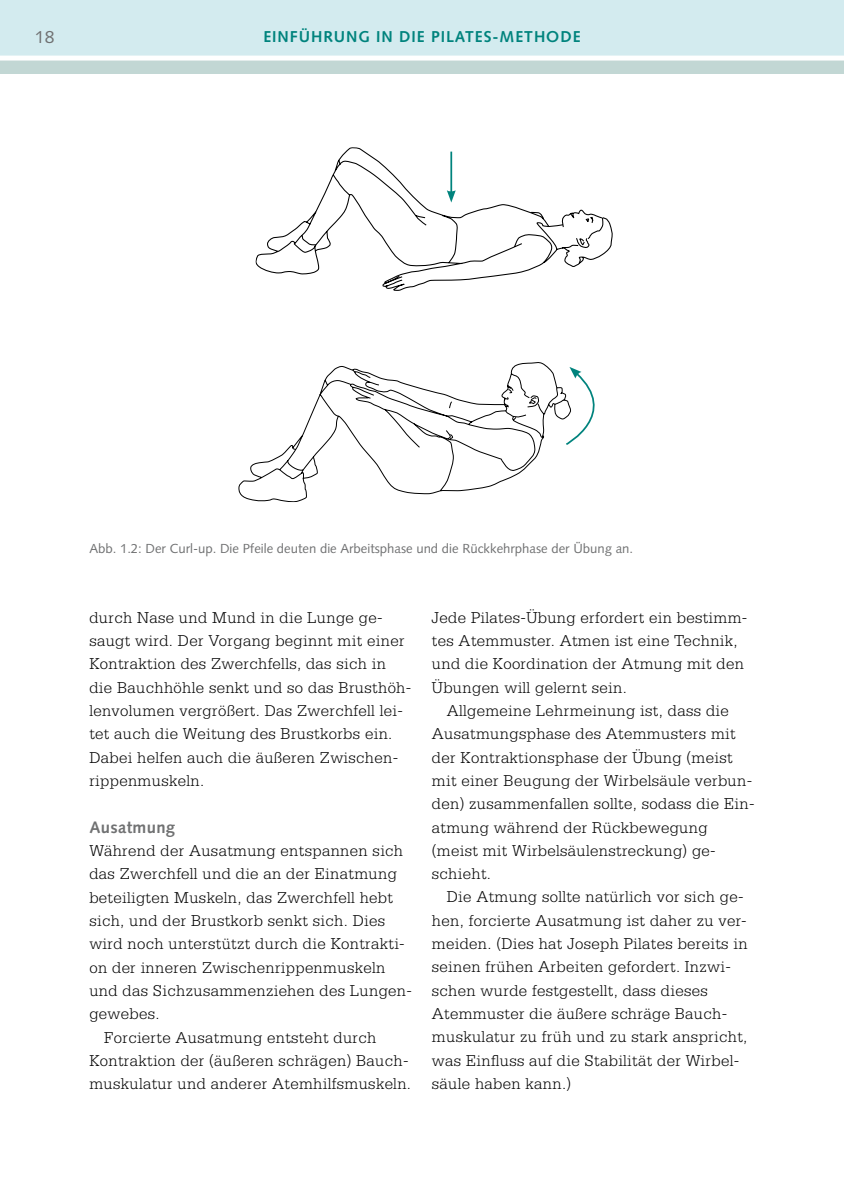
<style>
.page{position:relative;width:844px;height:1191px;background:#fff}
.page>*{position:absolute;margin:0;border:0;box-sizing:border-box;transform-origin:0 0}
.t1{font:17.5px "Syntax LT Std";color:#707172}
.t2{font:300 16.62px/23.3px "Serifa Std";letter-spacing:.02em;color:#000}
.t3{font:700 16.62px "Syntax LT Std";color:#707172}
.t4{font:700 15.75px "Syntax LT Std";letter-spacing:.06em;color:#00837d}
.t5{font:13.12px "Syntax LT Std";color:#707172}
</style>
<div class="page">
<div style="left:0;top:0;width:843px;height:63px;background:#d3ebef"></div>
<div style="left:0;top:60px;width:843px;height:14px;background:#c2d7d4"></div>
<div style="left:0;top:56px;width:843px;height:5px;background:#fff"></div>
<svg style="left:255px;top:147px;width:358px;height:144px"></svg>
<hr style="left:450px;top:152px;width:2px;height:41px;background:#00837d">
<svg style="left:446px;top:190px;width:9px;height:12px"></svg>
<svg style="left:238px;top:362px;width:326px;height:140px"></svg>
<svg style="left:564px;top:367px;width:31px;height:78px"></svg>
<p class="t1" style="left:35px;top:26px;width:21px">18</p>
<p class="t4" style="left:263px;top:27px;width:317px">EINFÜHRUNG IN DIE PILATES-METHODE</p>
<p class="t5" style="left:89px;top:540px;width:545px">Abb. 1.2: Der Curl-up. Die Pfeile deuten die Arbeitsphase und die Rückkehrphase der Übung an.</p>
<p class="t2" style="left:89px;top:606px;width:323px">durch Nase und Mund in die Lunge ge&shy;saugt wird. Der Vorgang beginnt mit einer Kontraktion des Zwerchfells, das sich in die Bauchhöhle senkt und so das Brusthöh&shy;lenvolumen vergrößert. Das Zwerchfell lei&shy;tet auch die Weitung des Brustkorbs ein.<br>Dabei helfen auch die äußeren Zwischen&shy;rippenmuskeln.</p>
<p class="t3" style="left:89px;top:817px;width:87px">AUSATMUNG</p>
<p class="t2" style="left:89px;top:839px;width:315px">Während der Ausatmung entspannen sich</p>
<p class="t2" style="left:89px;top:862px;width:309px">das Zwerchfell und die an der Einatmung</p>
<p class="t2" style="left:89px;top:885px;width:305px">beteiligten Muskeln, das Zwerchfell hebt</p>
<p class="t2" style="left:89px;top:909px;width:297px">sich, und der Brustkorb senkt sich. Dies</p>
<p class="t2" style="left:89px;top:932px;width:317px">wird noch unterstützt durch die Kontrakti-</p>
<p class="t2" style="left:89px;top:955px;width:297px">on der inneren Zwischenrippenmuskeln</p>
<p class="t2" style="left:89px;top:979px;width:324px">und das Sichzusammenziehen des Lungen-</p>
<p class="t2" style="left:89px;top:1002px;width:72px">gewebes.</p>
<p class="t2" style="left:104px;top:1025px;width:273px">Forcierte Ausatmung entsteht durch</p>
<p class="t2" style="left:89px;top:1049px;width:321px">Kontraktion der (äußeren schrägen) Bauch-</p>
<p class="t2" style="left:89px;top:1072px;width:323px">muskulatur und anderer Atemhilfsmuskeln.</p>
<p class="t2" style="left:432px;top:606px;width:317px">Jede Pilates-Übung erfordert ein bestimm&shy;tes Atemmuster. Atmen ist eine Technik, und die Koordination der Atmung mit den Übungen will gelernt sein.</p>
<p class="t2" style="left:432px;top:699px;width:324px;text-indent:15px">Allgemeine Lehrmeinung ist, dass die Ausatmungsphase des Atemmusters mit der Kontraktionsphase der Übung (meist mit einer Beugung der Wirbelsäule verbun&shy;den) zusammenfallen sollte, sodass die Ein&shy;atmung während der Rückbewegung (meist mit Wirbelsäulenstreckung) ge&shy;schieht.</p>
<p class="t2" style="left:432px;top:885px;width:317px;text-indent:15px">Die Atmung sollte natürlich vor sich ge&shy;hen, forcierte Ausatmung ist daher zu ver&shy;meiden. (Dies hat Joseph Pilates bereits in seinen frühen Arbeiten gefordert. Inzwi&shy;schen wurde festgestellt, dass dieses Atemmuster die äußere schräge Bauch&shy;muskulatur zu früh und zu stark anspricht, was Einfluss auf die Stabilität der Wirbel&shy;säule haben kann.)</p>
</div>
